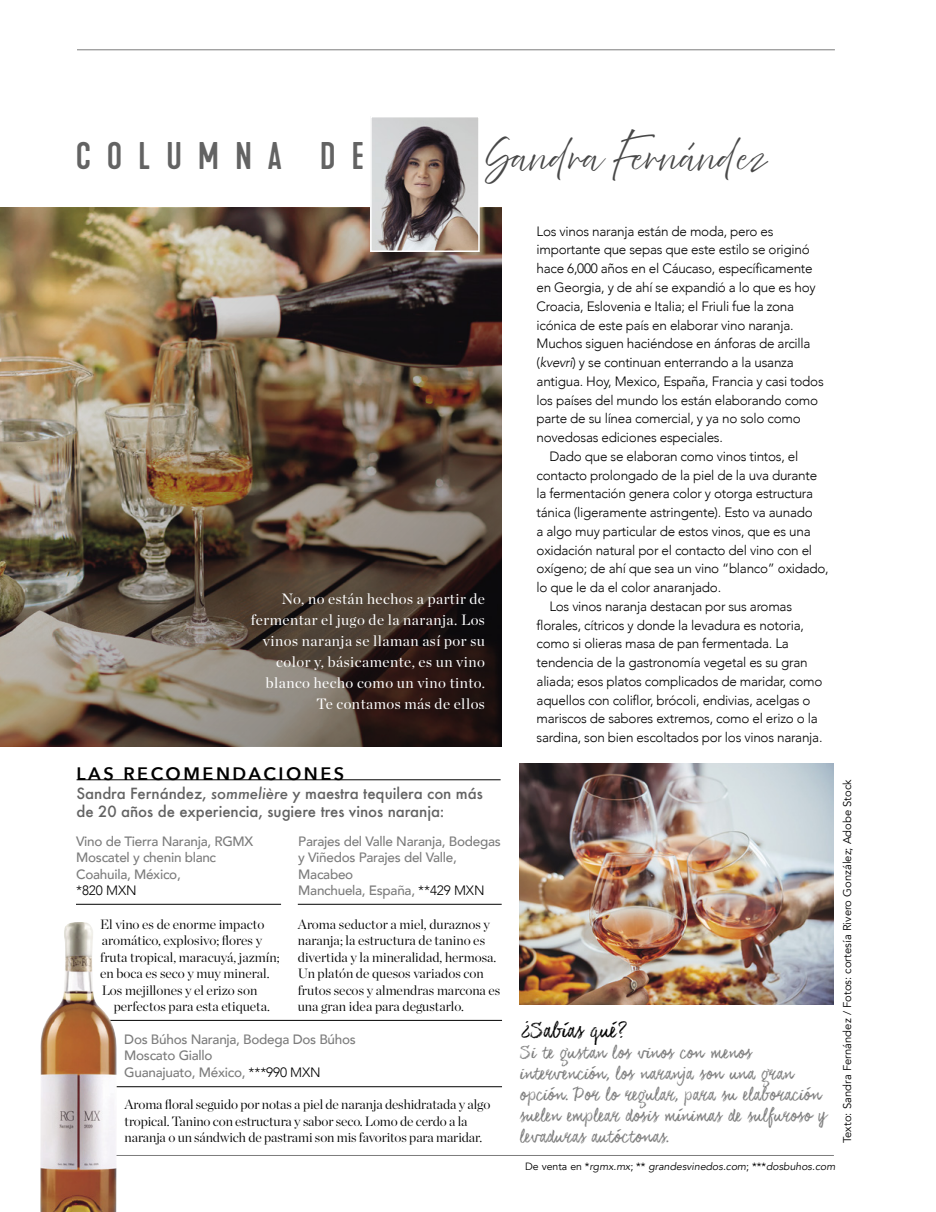
<style>
.page{position:relative;width:936px;height:1212px;background:#fff}
.page>*{position:absolute;margin:0;border:0;box-sizing:border-box;transform-origin:0 0}
.t1{font:36px "Kapra Neue Pro Medium Rd";letter-spacing:.44em;color:#636363}
.t2{font:30px "ATB Script";color:#484848}
.t3{font:19.5px "Coalhand Luke CG";letter-spacing:-.005em;color:#000}
.t4{font:600 18px "Avenir Next";letter-spacing:.14em;color:#000}
.t5{font:16.5px/21px "Coalhand Luke CG";color:#7c7c7c}
.t6{font:15px/21px "Chronicle Display";letter-spacing:.03em;color:#fff;text-align:right}
.t7{font:500 15px/18px "Futura";letter-spacing:-.005em;color:#636363}
.t8{font:300 13.5px "Avenir";letter-spacing:-.02em;color:#000}
.t9{font:300 13.5px/16.5px "Chronicle Display";color:#000}
.t10{font:500 13.5px/16.5px "Avenir";letter-spacing:-.02em;color:#7c7c7c}
.t11{font:11.25px "Avenir";color:#000}
.t12{font:italic 10.5px "Avenir";color:#000}
.s1{font-style:italic}
.s2{font-weight:300;color:#000}
.s3{font-style:normal}
</style>
<div class="page">
<hr style="left:77px;top:50px;width:757px;height:1px;background:#7c7c7c">
<hr style="left:76px;top:1155px;width:757px;height:1px;background:#7c7c7c">
<img style="left:0;top:208px;width:501px;height:538px">
<hr style="left:77px;top:779px;width:423px;height:1px;background:#000">
<hr style="left:298px;top:904px;width:203px;height:1px;background:#000">
<hr style="left:76px;top:904px;width:205px;height:1px;background:#000">
<hr style="left:76px;top:1086px;width:426px;height:1px;background:#000">
<hr style="left:76px;top:1020px;width:426px;height:1px;background:#000">
<img style="left:373px;top:119px;width:103px;height:130px">
<div style="left:370px;top:116px;width:109px;height:136px;border:2px solid #fff"></div>
<img style="left:519px;top:763px;width:314px;height:242px">
<img style="left:40px;top:922px;width:77px;height:290px">
<h1 class="t1" style="left:76px;top:134px;width:290px">COLUMNA DE</h1>
<h2 class="t2" style="left:485px;top:139px;width:283px">Sandra Fernández</h2>
<p class="t6" style="left:251px;top:587px;width:236px">No, no están hechos a partir de fermentar el jugo de la naranja. Los vinos naranja se llaman así por su color y, básicamente, es un vino blanco hecho como un vino tinto.<br>Te contamos más de ellos</p>
<h3 class="t4" style="left:77px;top:758px;width:269px">LAS RECOMENDACIONES</h3>
<p class="t7" style="left:77px;top:784px;width:407px">Sandra Fernández, <span class="s1">sommelière</span> y maestra tequilera con más de 20 años de experiencia, sugiere tres vinos naranja:</p>
<p class="t10" style="left:76px;top:832px;width:178px">Vino de Tierra Naranja, RGMX<br>Moscatel y chenin blanc<br>Coahuila, México,</p>
<p class="t8" style="left:76px;top:882px;width:62px">*820 MXN</p>
<p class="t9" style="left:100px;top:915px;width:181px">El vino es de enorme impacto aromático, explosivo; flores y fruta tropical, maracuyá, jazmín; en boca es seco y muy mineral.<br>Los mejillones y el erizo son</p>
<p class="t9" style="left:114px;top:997px;width:158px">perfectos para esta etiqueta.</p>
<p class="t10" style="left:298px;top:832px;width:204px">Parajes del Valle Naranja, Bodegas y Viñedos Parajes del Valle,<br>Macabeo<br>Manchuela, España, <span class="s2">**429 MXN</span></p>
<p class="t9" style="left:298px;top:915px;width:204px">Aroma seductor a miel, duraznos y naranja; la estructura de tanino es divertida y la mineralidad, hermosa.<br>Un platón de quesos variados con frutos secos y almendras marcona es una gran idea para degustarlo.</p>
<p class="t10" style="left:124px;top:1030px;width:233px">Dos Búhos Naranja, Bodega Dos Búhos<br>Moscato Giallo<br>Guanajuato, México, <span class="s2">***990 MXN</span></p>
<p class="t9" style="left:125px;top:1095px;width:367px">Aroma floral seguido por notas a piel de naranja deshidratada y algo tropical. Tanino con estructura y sabor seco. Lomo de cerdo a la naranja o un sándwich de pastrami son mis favoritos para maridar.</p>
<p class="t8" style="left:536px;top:223px;width:238px">Los vinos naranja están de moda, pero es</p>
<p class="t8" style="left:536px;top:242px;width:274px">importante que sepas que este estilo se originó</p>
<p class="t8" style="left:536px;top:261px;width:277px">hace 6,000 años en el Cáucaso, específicamente</p>
<p class="t8" style="left:536px;top:279px;width:281px">en Georgia, y de ahí se expandió a lo que es hoy</p>
<p class="t8" style="left:536px;top:298px;width:259px">Croacia, Eslovenia e Italia; el Friuli fue la zona</p>
<p class="t8" style="left:536px;top:317px;width:258px">icónica de este país en elaborar vino naranja.</p>
<p class="t8" style="left:536px;top:336px;width:275px">Muchos siguen haciéndose en ánforas de arcilla</p>
<p class="t8" style="left:536px;top:354px;width:259px">(<span class="s1">kvevri</span>) y se continuan enterrando a la usanza</p>
<p class="t8" style="left:536px;top:373px;width:288px">antigua. Hoy, Mexico, España, Francia y casi todos</p>
<p class="t8" style="left:536px;top:392px;width:283px">los países del mundo los están elaborando como</p>
<p class="t8" style="left:536px;top:411px;width:266px">parte de su línea comercial, y ya no solo como</p>
<p class="t8" style="left:536px;top:429px;width:188px">novedosas ediciones especiales.</p>
<p class="t8" style="left:549px;top:448px;width:250px">Dado que se elaboran como vinos tintos, el</p>
<p class="t8" style="left:536px;top:467px;width:282px">contacto prolongado de la piel de la uva durante</p>
<p class="t8" style="left:536px;top:486px;width:278px">la fermentación genera color y otorga estructura</p>
<p class="t8" style="left:536px;top:504px;width:277px">tánica (ligeramente astringente). Esto va aunado</p>
<p class="t8" style="left:536px;top:523px;width:276px">a algo muy particular de estos vinos, que es una</p>
<p class="t8" style="left:536px;top:542px;width:277px">oxidación natural por el contacto del vino con el</p>
<p class="t8" style="left:536px;top:561px;width:294px">oxígeno; de ahí que sea un vino “blanco” oxidado,</p>
<p class="t8" style="left:536px;top:579px;width:186px">lo que le da el color anaranjado.</p>
<p class="t8" style="left:549px;top:598px;width:244px">Los vinos naranja destacan por sus aromas</p>
<p class="t8" style="left:536px;top:617px;width:269px">florales, cítricos y donde la levadura es notoria,</p>
<p class="t8" style="left:536px;top:636px;width:254px">como si olieras masa de pan fermentada. La</p>
<p class="t8" style="left:536px;top:654px;width:272px">tendencia de la gastronomía vegetal es su gran</p>
<p class="t8" style="left:536px;top:673px;width:287px">aliada; esos platos complicados de maridar, como</p>
<p class="t8" style="left:536px;top:692px;width:275px">aquellos con coliflor, brócoli, endivias, acelgas o</p>
<p class="t8" style="left:536px;top:711px;width:283px">mariscos de sabores extremos, como el erizo o la</p>
<p class="t8" style="left:536px;top:729px;width:287px">sardina, son bien escoltados por los vinos naranja.</p>
<h3 class="t3" style="left:520px;top:1019px;width:109px">¿Sabías qué?</h3>
<p class="t5" style="left:520px;top:1042px;width:307px">Si te gustan los vinos con menos intervención, los naranja son una gran opción. Por lo regular, para su elaboración suelen emplear dosis mínimas de sulfuroso y levaduras autóctonas.</p>
<p class="t11" style="left:840px;top:1143px;width:365px;rotate:-90deg">Texto: Sandra Fernández / Fotos: cortesía Rivero González; Adobe Stock</p>
<p class="t12" style="left:525px;top:1160px;width:312px"><span class="s3">De venta en *</span>rgmx.mx<span class="s3">; **</span> grandesvinedos.com<span class="s3">; ***</span>dosbuhos.com</p>
</div>
